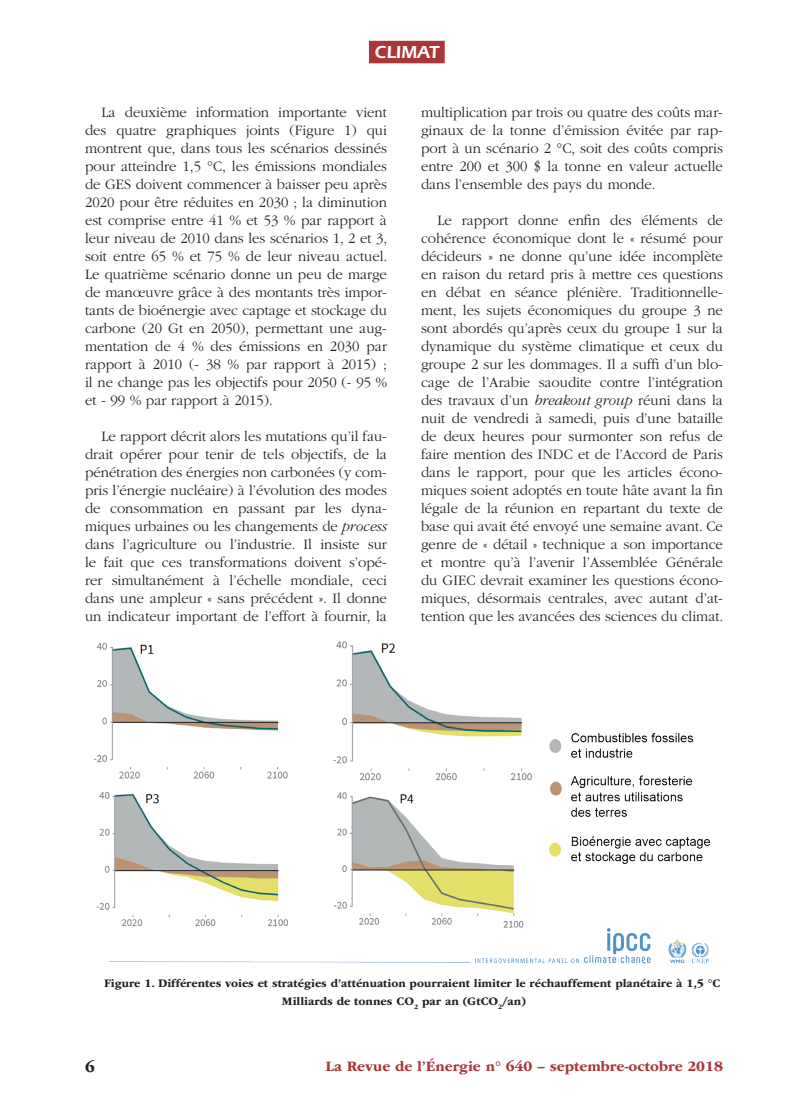
<style>
.page{position:relative;width:808px;height:1106px;background:#fff}
.page>*{position:absolute;margin:0;border:0;box-sizing:border-box;transform-origin:0 0}
.t1{font:600 18px "ITC Eras Std";color:#fff}
.t2{font:700 16.5px "ITC Garamond Std";color:#231f20}
.t3{font:300 15px/18px "ITC Garamond Std";color:#231f20;text-align:justify}
.t4{font:700 15px "ITC Garamond Std";color:#a93639}
.t5{font:700 12px/18px "ITC Garamond Std";color:#231f20}
.s1{font-style:italic}
</style>
<div class="page">
<div style="left:369px;top:41px;width:76px;height:22px;background:#a93639"></div>
<img style="left:93px;top:641px;width:618px;height:322px">
<p class="t1" style="left:375px;top:42px;width:66px">CLIMAT</p>
<p class="t3" style="left:85px;top:103px;width:304px;text-indent:16px">La deuxième information importante vient des quatre graphiques joints (Figure 1) qui montrent que, dans tous les scénarios dessinés pour atteindre 1,5 °C, les émissions mondiales de GES doivent commencer à baisser peu après 2020 pour être réduites en 2030 ; la diminution est comprise entre 41 % et 53 % par rapport à leur niveau de 2010 dans les scénarios 1, 2 et 3, soit entre 65 % et 75 % de leur niveau actuel.<br>Le quatrième scénario donne un peu de marge de manœuvre grâce à des montants très impor&shy;tants de bioénergie avec captage et stockage du carbone (20 Gt en 2050), permettant une aug&shy;mentation de 4 % des émissions en 2030 par rapport à 2010 (- 38 % par rapport à 2015) ; il ne change pas les objectifs pour 2050 (- 95 % et - 99 % par rapport à 2015).</p>
<p class="t3" style="left:85px;top:427px;width:303px;text-indent:16px">Le rapport décrit alors les mutations qu’il fau&shy;drait opérer pour tenir de tels objectifs, de la pénétration des énergies non carbonées (y com&shy;pris l’énergie nucléaire) à l’évolution des modes de consommation en passant par les dyna&shy;miques urbaines ou les changements de <span class="s1">process </span>dans l’agriculture ou l’industrie. Il insiste sur le fait que ces transformations doivent s’opé&shy;rer simultanément à l’échelle mondiale, ceci dans une ampleur « sans précédent ». Il donne un indicateur important de l’effort à fournir, la</p>
<p class="t3" style="left:421px;top:103px;width:303px">multiplication par trois ou quatre des coûts mar&shy;ginaux de la tonne d’émission évitée par rap&shy;port à un scénario 2 °C, soit des coûts compris entre 200 et 300 $ la tonne en valeur actuelle dans l’ensemble des pays du monde.</p>
<p class="t3" style="left:421px;top:211px;width:304px;text-indent:16px">Le rapport donne enfin des éléments de cohérence économique dont le « résumé pour décideurs » ne donne qu’une idée incomplète en raison du retard pris à mettre ces questions en débat en séance plénière. Traditionnelle&shy;ment, les sujets économiques du groupe 3 ne sont abordés qu’après ceux du groupe 1 sur la dynamique du système climatique et ceux du groupe 2 sur les dommages. Il a suffi d’un blo&shy;cage de l’Arabie saoudite contre l’intégration des travaux d’un <span class="s1">breakout group</span> réuni dans la nuit de vendredi à samedi, puis d’une bataille de deux heures pour surmonter son refus de faire mention des INDC et de l’Accord de Paris dans le rapport, pour que les articles écono&shy;miques soient adoptés en toute hâte avant la fin légale de la réunion en repartant du texte de base qui avait été envoyé une semaine avant. Ce genre de « détail » technique a son importance et montre qu’à l’avenir l’Assemblée Générale du GIEC devrait examiner les questions écono&shy;miques, désormais centrales, avec autant d’at&shy;tention que les avancées des sciences du climat.</p>
<p class="t5" style="left:282px;top:974px;width:440px;text-indent:-178px">Figure 1. Différentes voies et stratégies d’atténuation pourraient limiter le réchauffement planétaire à 1,5 °C<br>Milliards de tonnes CO<sub>2</sub> par an (GtCO<sub>2</sub>/an)</p>
<p class="t2" style="left:85px;top:1057px;width:11px">6</p>
<p class="t4" style="left:325px;top:1058px;width:399px">La Revue de l’Énergie n° 640 – septembre-octobre 2018</p>
</div>
